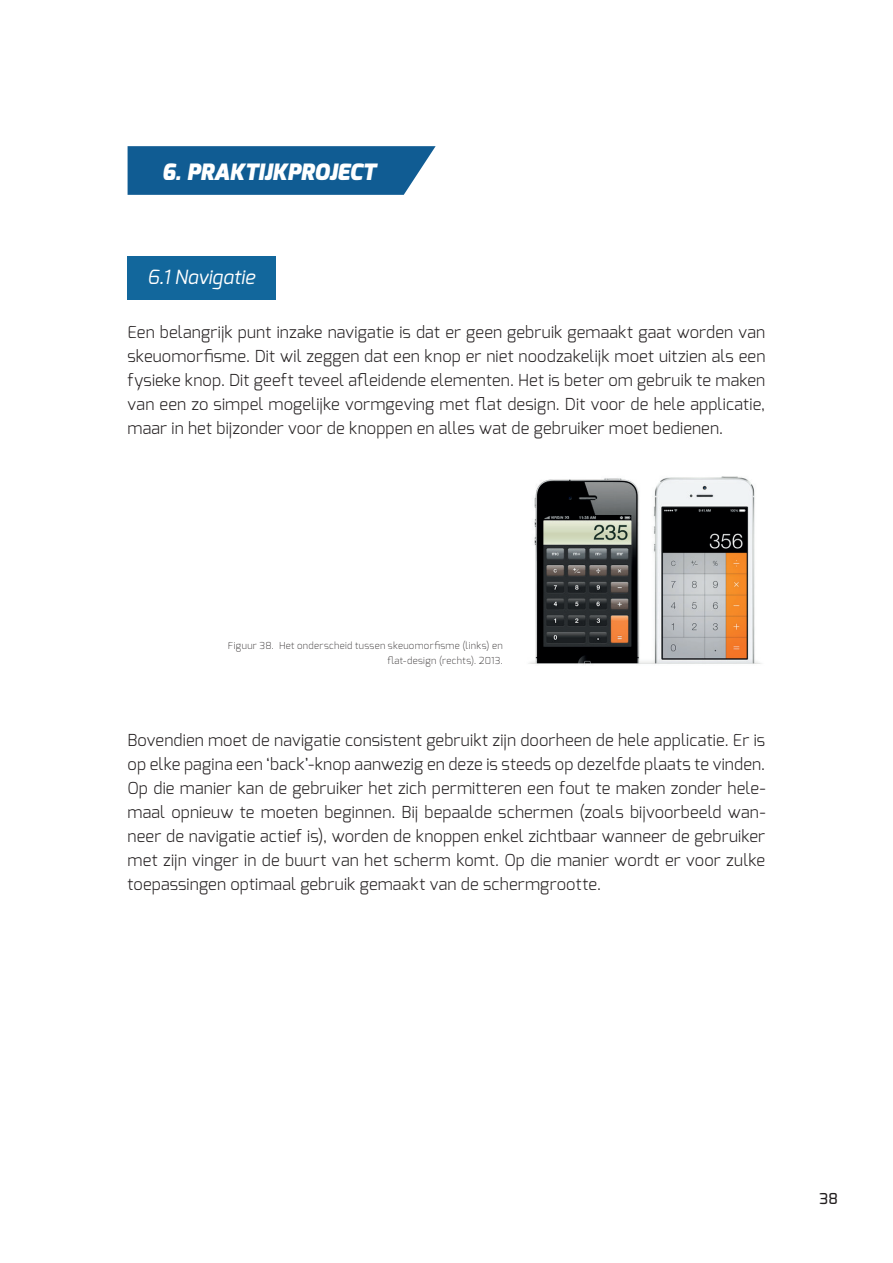
<style>
.page{position:relative;width:893px;height:1263px;background:#fff}
.page>*{position:absolute;margin:0;border:0;box-sizing:border-box;transform-origin:0 0}
.t1{font:italic 900 22.5px "Exo";color:#fff}
.t2{font:italic 19.5px "Exo";letter-spacing:.005em;color:#fff}
.t3{font:300 16.5px/24px "Exo";letter-spacing:.01em;color:#231f20;text-align:justify}
.t4{font:500 15px "Exo";color:#231f20}
.t5{font:200 9.6px/15px "Exo";letter-spacing:.03em;color:#231f20;text-align:right}
</style>
<div class="page">
<div style="left:128px;top:256px;width:148px;height:43px;background:#12679c"></div>
<svg style="left:128px;top:146px;width:308px;height:49px;background:#1e6599"></svg>
<img style="left:528px;top:476px;width:234px;height:188px">
<h1 class="t1" style="left:162px;top:157px;width:215px">6. PRAKTIJKPROJECT</h1>
<p class="t2" style="left:147px;top:264px;width:109px">6.1 Navigatie</p>
<p class="t3" style="left:128px;top:320px;width:639px">Een belangrijk punt inzake navigatie is dat er geen gebruik gemaakt gaat worden van skeuomorfisme. Dit wil zeggen dat een knop er niet noodzakelijk moet uitzien als een fysieke knop. Dit geeft teveel afleidende elementen. Het is beter om gebruik te maken van een zo simpel mogelijke vormgeving met flat design. Dit voor de hele applicatie, maar in het bijzonder voor de knoppen en alles wat de gebruiker moet bedienen.</p>
<p class="t5" style="left:228px;top:638px;width:276px">Figuur 38. Het onderscheid tussen skeuomorfisme (links) en flat-design (rechts). 2013.</p>
<p class="t3" style="left:128px;top:728px;width:639px">Bovendien moet de navigatie consistent gebruikt zijn doorheen de hele applicatie. Er is op elke pagina een ‘back’-knop aanwezig en deze is steeds op dezelfde plaats te vinden.<br>Op die manier kan de gebruiker het zich permitteren een fout te maken zonder hele&shy;maal opnieuw te moeten beginnen. Bij bepaalde schermen (zoals bijvoorbeeld wan&shy;neer de navigatie actief is), worden de knoppen enkel zichtbaar wanneer de gebruiker met zijn vinger in de buurt van het scherm komt. Op die manier wordt er voor zulke toepassingen optimaal gebruik gemaakt van de schermgrootte.</p>
<p class="t4" style="left:820px;top:1188px;width:20px">38</p>
</div>
